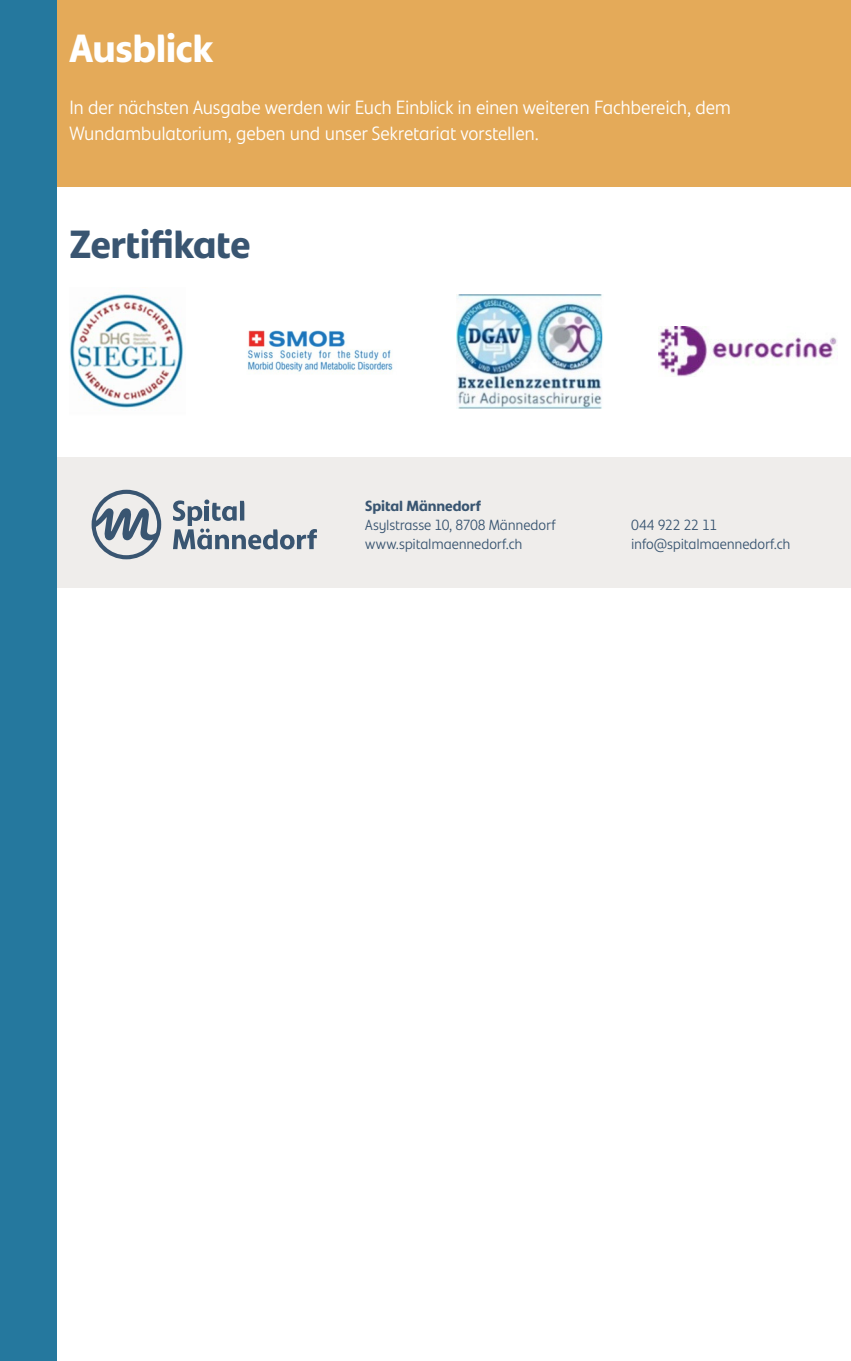
<style>
.page{position:relative;width:851px;height:1361px;background:#fff}
.page>*{position:absolute;margin:0;border:0;box-sizing:border-box;transform-origin:0 0}
.t1{font:700 semi-condensed 41px "Bonnie";letter-spacing:-.01em;color:#395571}
.t2{font:700 semi-condensed 41px "Bonnie";letter-spacing:-.015em;color:#fff}
.t3{font:20px/26px "Bonnie Semi Condensed Blond";letter-spacing:-.01em;color:#fff}
.t4{font:15.3px/18.8px "Bonnie Semi Condensed Blond";letter-spacing:-.01em;color:#395571}
.t5{font:700 semi-condensed 15.3px "Bonnie";letter-spacing:-.005em;color:#395571}
</style>
<div class="page">
<div style="left:0;top:0;width:57px;height:1361px;background:#25789e"></div>
<div style="left:57px;top:457px;width:793px;height:130px;background:#efedeb"></div>
<div style="left:57px;top:0;width:793px;height:186px;background:#e4aa59"></div>
<svg style="left:92px;top:490px;width:69px;height:69px"></svg>
<svg style="left:173px;top:499px;width:144px;height:50px"></svg>
<img style="left:69px;top:294px;width:115px;height:115px">
<img style="left:247px;top:330px;width:146px;height:43px">
<img style="left:457px;top:295px;width:146px;height:113px">
<img style="left:658px;top:327px;width:178px;height:49px">
<h1 class="t2" style="left:69px;top:20px;width:145px">Ausblick</h1>
<p class="t3" style="left:69px;top:94px;width:663px">In der nächsten Ausgabe werden wir Euch Einblick in einen weiteren Fachbereich, dem<br>Wundambulatorium, geben und unser Sekretariat vorstellen.</p>
<h1 class="t1" style="left:69px;top:216px;width:182px">Zertifikate</h1>
<p class="t5" style="left:365px;top:495px;width:117px">Spital Männedorf</p>
<p class="t4" style="left:365px;top:515px;width:192px">Asylstrasse 10, 8708 Männedorf www.spitalmaennedorf.ch</p>
<p class="t4" style="left:631px;top:515px;width:161px">044 922 22 11 info@spitalmaennedorf.ch</p>
</div>
